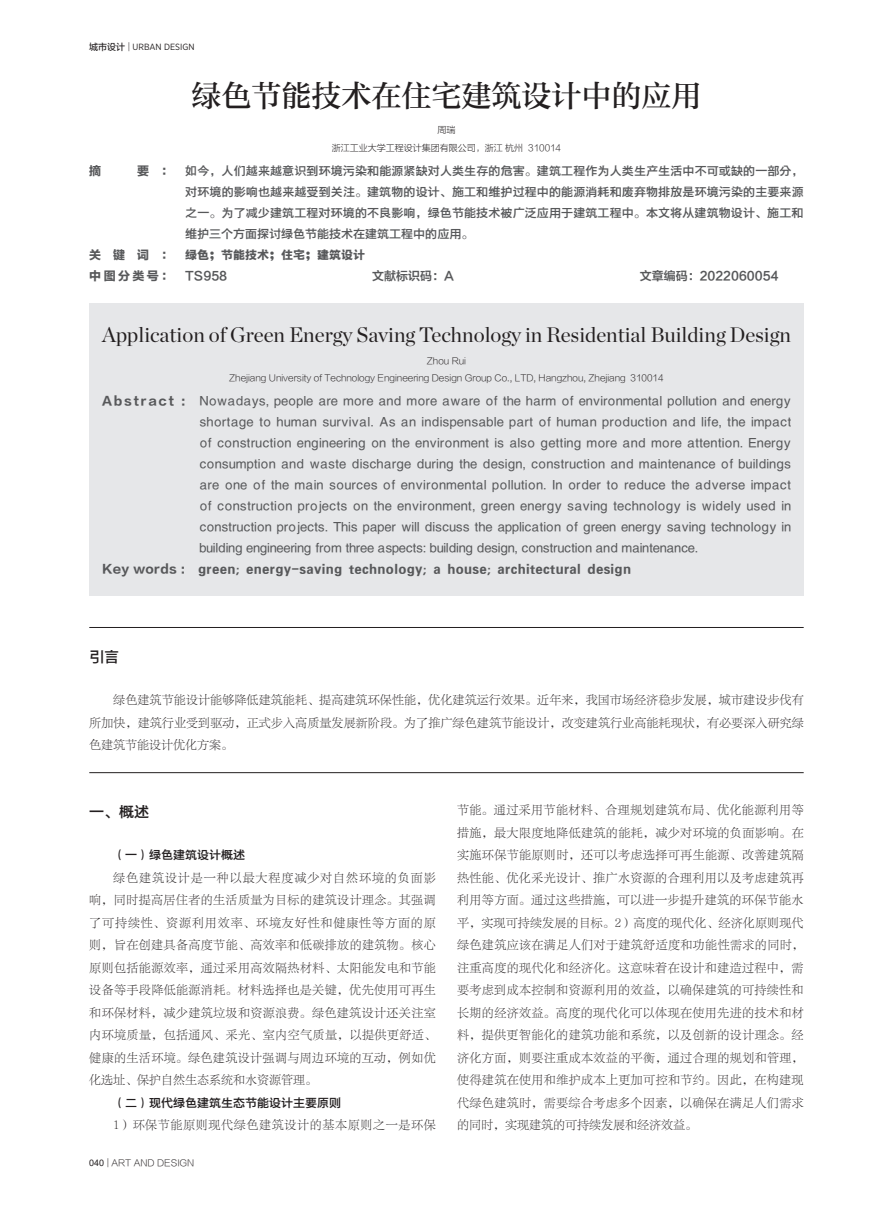
<style>
.page{position:relative;width:893px;height:1212px;background:#fff}
.page>*{position:absolute;margin:0;border:0;box-sizing:border-box;transform-origin:0 0}
.标题{font:30px "FZZHUNYSK GBK1 0";color:#231f20}
.英文标题{font:21px "Chronicle Display";color:#231f20}
.一{font:15px "FZYDZHK GBK1 0";color:#231f20}
.正文{font:12px/22.5px "FZLTSK GBK1 0";letter-spacing:.035em;color:#231f20;text-align:justify}
.英文摘要{font:12px/21px "FZYDZHK GBK1 0";letter-spacing:.03em;color:#57585a;text-align:justify}
.摘要{font:12px/21px "FZYDZHK GBK1 0";color:#57585a;text-align:justify}
.英文关键词{font:12px "FZYDCHK GBK1 0";letter-spacing:.03em;color:#57585a}
.一-2{font:12px "FZYDZHK GBK1 0";color:#231f20}
.正文-2{font:12px "FZLTSK GBK1 0";letter-spacing:.055em;color:#231f20}
.中国分类号{font:12px "FZLTZCHK GBK1 0";color:#57585a}
.关键词{font:12px "FZYDCHK GBK1 0";color:#57585a}
.中国分类号-2{font:12px "FZLTDHK GBK1 0";letter-spacing:.2em;color:#57585a}
.摘要-2{font:12px "FZLTDHK GBK1 0";color:#57585a}
.英文单位{font:9px "FZLTXHK GBK1 0";color:#231f20}
.单位{font:9px "FZLTXHK GBK1 0";color:#231f20}
.t1{font:9px "FZLTKHK GBK1 0";color:#231f20}
.t2{font:9px "Gotham Narrow";color:#231f20}
.英文作者{font:9px "FZLTXHK GBK1 0";color:#231f20}
.作者{font:9px "FZLTXHK GBK1 0";color:#231f20}
.s1{font-family:"FZLTZHUNHK GBK1 0"}
.s2{font-family:"FZLTKHK GBK1 0"}
.s3{font-family:"FZLTDHK GBK1 0"}
.s4{font-family:"FZLTZCHK GBK1 0"}
.s5{font-family:"Arial"}
</style>
<div class="page">
<div style="left:89px;top:303px;width:715px;height:293px;background:#e6e7e9"></div>
<hr style="left:89px;top:627px;width:715px;height:1px;background:#231f20">
<hr style="left:89px;top:772px;width:715px;height:1px;background:#231f20">
<p class="t2" style="left:89px;top:41px;width:107px"><span class="s1">城市设计</span> <span class="s2">|</span> URBAN DESIGN</p>
<p class="标题" style="left:191px;top:78px;width:512px">绿色节能技术在住宅建筑设计中的应用</p>
<p class="作者" style="left:437px;top:124px;width:19px">周瑞</p>
<p class="单位" style="left:332px;top:142px;width:231px">浙江工业大学工程设计集团有限公司，浙江 杭州 310014</p>
<p class="摘要-2" style="left:89px;top:165px;width:14px">摘</p>
<p class="摘要" style="left:185px;top:161px;width:620px;text-indent:-48px"><span class="s3">要 ：</span> 如今，人们越来越意识到环境污染和能源紧缺对人类生存的危害。建筑工程作为人类生产生活中不可或缺的一部分，对环境的影响也越来越受到关注。建筑物的设计、施工和维护过程中的能源消耗和废弃物排放是环境污染的主要来源之一。为了减少建筑工程对环境的不良影响，绿色节能技术被广泛应用于建筑工程中。本文将从建筑物设计、施工和维护三个方面探讨绿色节能技术在建筑工程中的应用。</p>
<p class="关键词" style="left:89px;top:249px;width:278px"><span class="s3">关 键 词 ：</span> 绿色；节能技术；住宅；建筑设计</p>
<p class="中国分类号-2" style="left:89px;top:270px;width:140px">中图分类号： <span class="s4">TS958</span></p>
<p class="中国分类号" style="left:372px;top:270px;width:83px">文献标识码：A</p>
<p class="中国分类号" style="left:640px;top:270px;width:140px">文章编码：2022060054</p>
<p class="英文标题" style="left:102px;top:319px;width:690px">Application of Green Energy Saving Technology in Residential Building Design</p>
<p class="英文作者" style="left:427px;top:356px;width:41px">Zhou Rui</p>
<p class="英文单位" style="left:229px;top:373px;width:436px">Zhejiang University of Technology Engineering Design Group Co., LTD, Hangzhou, Zhejiang 310014</p>
<p class="英文摘要" style="left:200px;top:391px;width:593px;text-indent:-98px"><span class="s3">Abstract :</span> Nowadays, people are more and more aware of the harm of environmental pollution and energy shortage to human survival. As an indispensable part of human production and life, the impact of construction engineering on the environment is also getting more and more attention. Energy consumption and waste discharge during the design, construction and maintenance of buildings are one of the main sources of environmental pollution. In order to reduce the adverse impact of construction projects on the environment, green energy saving technology is widely used in construction projects. This paper will discuss the application of green energy saving technology in building engineering from three aspects: building design, construction and maintenance.</p>
<p class="英文关键词" style="left:102px;top:562px;width:531px"><span class="s3">Key words :</span> green; energy-saving technology; a house; architectural design</p>
<p class="一" style="left:89px;top:648px;width:32px">引言</p>
<p class="正文" style="left:89px;top:689px;width:716px;text-indent:24px">绿色建筑节能设计能够降低建筑能耗、提高建筑环保性能，优化建筑运行效果。近年来，我国市场经济稳步发展，城市建设步伐有所加快，建筑行业受到驱动，正式步入高质量发展新阶段。为了推广绿色建筑节能设计，改变建筑行业高能耗现状，有必要深入研究绿色建筑节能设计优化方案。</p>
<p class="一" style="left:89px;top:803px;width:62px">一、概述</p>
<p class="一-2" style="left:113px;top:849px;width:133px">（一）绿色建筑设计概述</p>
<p class="正文" style="left:89px;top:867px;width:348px;text-indent:24px">绿色建筑设计是一种以最大程度减少对自然环境的负面影响，同时提高居住者的生活质量为目标的建筑设计理念。其强调了可持续性、资源利用效率、环境友好性和健康性等方面的原则，旨在创建具备高度节能、高效率和低碳排放的建筑物。核心原则包括能源效率，通过采用高效隔热材料、太阳能发电和节能设备等手段降低能源消耗。材料选择也是关键，优先使用可再生和环保材料，减少建筑垃圾和资源浪费。绿色建筑设计还关注室内环境质量，包括通风、采光、室内空气质量，以提供更舒适、健康的生活环境。绿色建筑设计强调与周边环境的互动，例如优化选址、保护自然生态系统和水资源管理。</p>
<p class="一-2" style="left:113px;top:1096px;width:229px">（二）现代绿色建筑生态节能设计主要原则</p>
<p class="正文-2" style="left:113px;top:1119px;width:324px">1）环保节能原则现代绿色建筑设计的基本原则之一是环保</p>
<p class="t1" style="left:89px;top:1158px;width:107px"><span class="s5">040</span> | ART AND DESIGN</p>
<p class="正文" style="left:457px;top:799px;width:348px">节能。通过采用节能材料、合理规划建筑布局、优化能源利用等措施，最大限度地降低建筑的能耗，减少对环境的负面影响。在实施环保节能原则时，还可以考虑选择可再生能源、改善建筑隔热性能、优化采光设计、推广水资源的合理利用以及考虑建筑再利用等方面。通过这些措施，可以进一步提升建筑的环保节能水平，实现可持续发展的目标。2）高度的现代化、经济化原则现代绿色建筑应该在满足人们对于建筑舒适度和功能性需求的同时，注重高度的现代化和经济化。这意味着在设计和建造过程中，需要考虑到成本控制和资源利用的效益，以确保建筑的可持续性和长期的经济效益。高度的现代化可以体现在使用先进的技术和材料，提供更智能化的建筑功能和系统，以及创新的设计理念。经济化方面，则要注重成本效益的平衡，通过合理的规划和管理，使得建筑在使用和维护成本上更加可控和节约。因此，在构建现代绿色建筑时，需要综合考虑多个因素，以确保在满足人们需求的同时，实现建筑的可持续发展和经济效益。</p>
</div>
